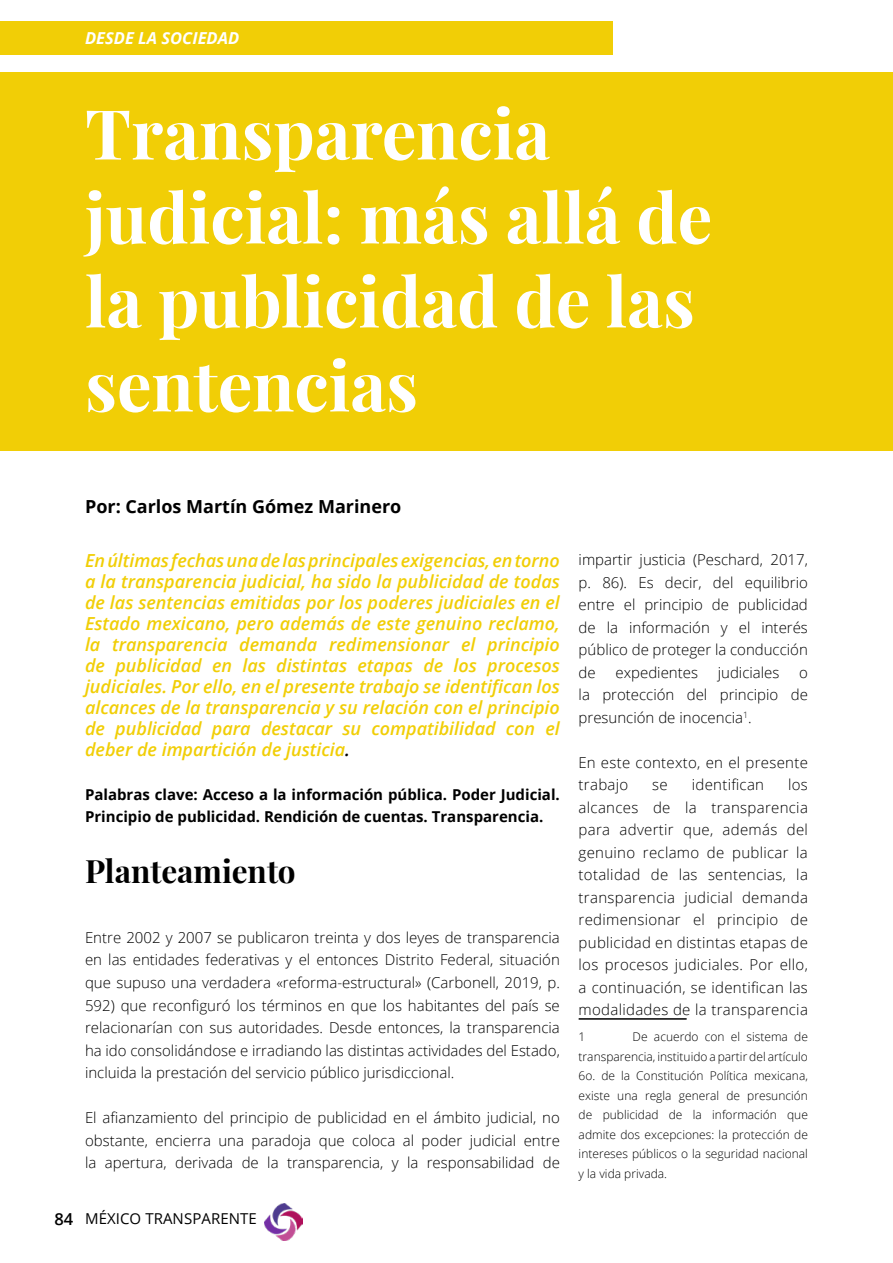
<style>
.page{position:relative;width:893px;height:1263px;background:#fff}
.page>*{position:absolute;margin:0;border:0;box-sizing:border-box;transform-origin:0 0}
.t1{font:700 69px/84px "Playfair Display";color:#fff}
.t2{font:700 31.5px "Playfair Display";color:#000}
.t3{font:italic 600 18px/21px "Open Sans";color:#f1ce06;text-align:justify}
.t4{font:700 18px "Open Sans";color:#000}
.t5{font:italic 700 16.5px "Open Sans";color:#fff}
.t6{font:300 15px/22.5px "Open Sans";color:#000;text-align:justify}
.t7{font:700 15px/22.5px "Open Sans";color:#000}
.t8{font:300 15px/22.5px "Open Sans";letter-spacing:.02em;color:#000}
.t9{font:15px "Open Sans";letter-spacing:.005em;color:#000}
.t10{font:300 12px/19.5px "Open Sans";color:#000;text-align:justify}
.s1{color:#000}
.s2{font-weight:600;font-size:16.5px}
</style>
<div class="page">
<img style="left:265px;top:1203px;width:37px;height:37px">
<div style="left:0;top:21px;width:612px;height:34px;background:#f1ce06"></div>
<div style="left:0;top:72px;width:893px;height:378px;background:#f1ce06"></div>
<hr style="left:579px;top:1018px;width:108px;height:2px;background:#000">
<p class="t5" style="left:85px;top:27px;width:149px">EN LA OPINIÓN E:</p>
<p class="t5" style="left:85px;top:27px;width:156px">DESDE LA SOCIEDAD</p>
<h1 class="t1" style="left:85px;top:86px;width:629px">Transparencia judicial: más allá de la publicidad de las sentencias</h1>
<p class="t4" style="left:85px;top:494px;width:318px">Por: Carlos Martín Gómez Marinero</p>
<p class="t3" style="left:85px;top:550px;width:476px">En últimas fechas una de las principales exigencias, en torno a la transparencia judicial, ha sido la publicidad de todas de las sentencias emitidas por los poderes judiciales en el Estado mexicano, pero además de este genuino reclamo, la transparencia demanda redimensionar el principio de publicidad en las distintas etapas de los procesos judiciales. Por ello, en el presente trabajo se identifican los alcances de la transparencia y su relación con el principio de publicidad para destacar su compatibilidad con el deber de impartición de justicia<span class="s1">.</span></p>
<p class="t7" style="left:85px;top:783px;width:476px">Palabras clave: Acceso a la información pública. Poder Judicial.<br>Principio de publicidad. Rendición de cuentas. Transparencia.</p>
<h2 class="t2" style="left:85px;top:846px;width:212px">Planteamiento</h2>
<p class="t6" style="left:85px;top:926px;width:476px">Entre 2002 y 2007 se publicaron treinta y dos leyes de transparencia en las entidades federativas y el entonces Distrito Federal, situación que supuso una verdadera «reforma-estructural» (Carbonell, 2019, p.<br>592) que reconfiguró los términos en que los habitantes del país se relacionarían con sus autoridades. Desde entonces, la transparencia ha ido consolidándose e irradiando las distintas actividades del Estado, incluida la prestación del servicio público jurisdiccional.</p>
<p class="t6" style="left:85px;top:1106px;width:476px">El afianzamiento del principio de publicidad en el ámbito judicial, no obstante, encierra una paradoja que coloca al poder judicial entre la apertura, derivada de la transparencia, y la responsabilidad de</p>
<p class="t9" style="left:54px;top:1208px;width:204px"><span class="s2">84</span> MÉXICO TRANSPARENTE</p>
<p class="t6" style="left:579px;top:548px;width:231px">impartir justicia (Peschard, 2017, p. 86). Es decir, del equilibrio entre el principio de publicidad de la información y el interés público de proteger la conducción de</p>
<p class="t6" style="left:615px;top:660px;width:84px">expedientes</p>
<p class="t6" style="left:718px;top:660px;width:63px">judiciales</p>
<p class="t6" style="left:579px;top:660px;width:231px;text-indent:220px">o la protección del principio de presunción de inocencia<sup>1</sup>.</p>
<p class="t8" style="left:579px;top:750px;width:231px">En este contexto, en el presente trabajo</p>
<p class="t6" style="left:652px;top:773px;width:17px">se</p>
<p class="t8" style="left:692px;top:773px;width:74px">identifican</p>
<p class="t6" style="left:579px;top:773px;width:231px;text-indent:210px">los alcances de la transparencia para advertir que, además del genuino reclamo de publicar la totalidad de las sentencias, la transparencia judicial demanda redimensionar el principio de publicidad en distintas etapas de los procesos judiciales. Por ello, a continuación, se identifican las modalidades de la transparencia</p>
<p class="t10" style="left:579px;top:1027px;width:8px">1</p>
<p class="t10" style="left:579px;top:1027px;width:231px;text-indent:54px">De acuerdo con el sistema de transparencia, instituido a partir del artículo 6o. de la Constitución Política mexicana, existe una regla general de presunción de publicidad de la información que admite dos excepciones: la protección de intereses públicos o la seguridad nacional y la vida privada.</p>
</div>
